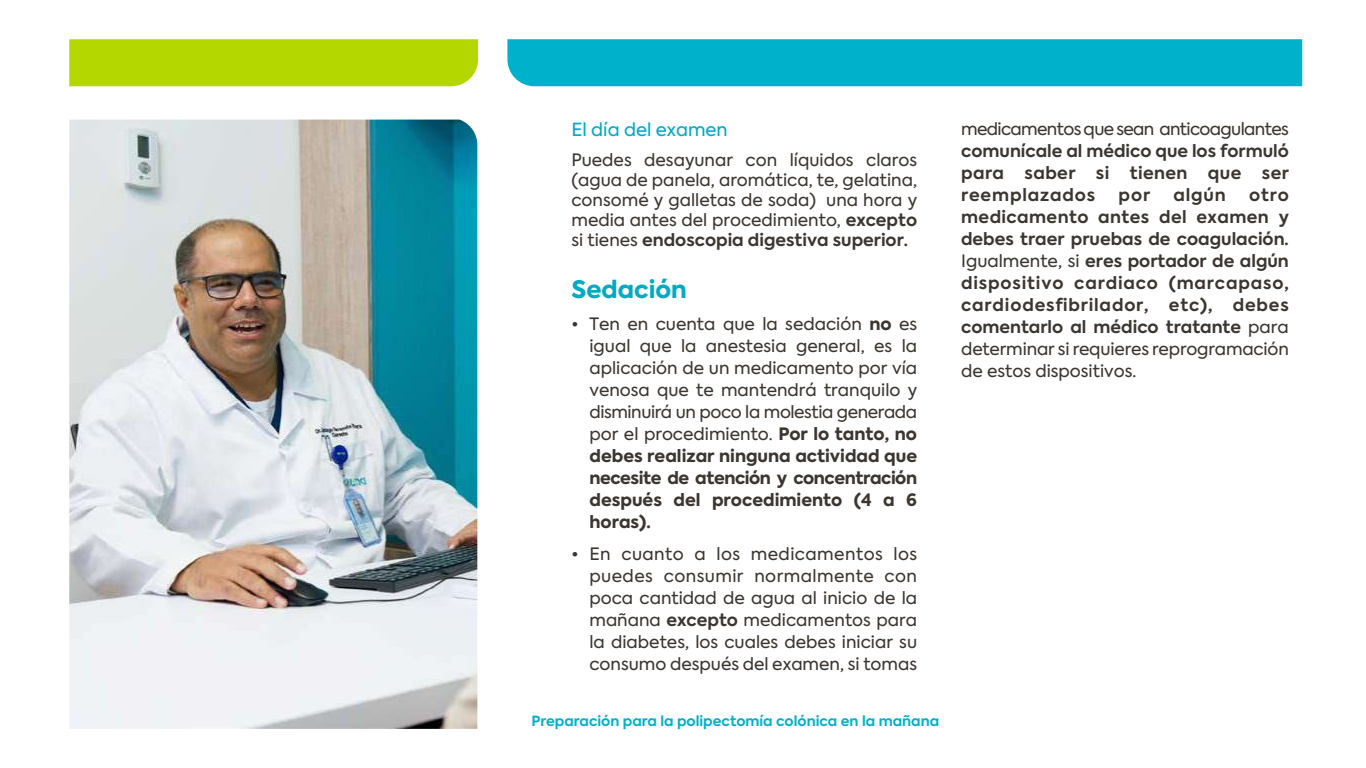
<style>
.page{position:relative;width:1366px;height:768px;background:#fff}
.page>*{position:absolute;margin:0;border:0;box-sizing:border-box;transform-origin:0 0}
.t1{font:800 24px "Axiforma";color:#00aac4}
.t2{font:18px "Axiforma";color:#00aac4}
.t3{font:17px/22px "Axiforma";color:#3c3631;text-align:justify}
.t4{font:700 17px/22px "Axiforma";letter-spacing:.025em;color:#3c3631;text-align:justify}
.t5{font:17px "Axiforma";letter-spacing:-.04em;color:#3c3631}
.t6{font:700 14px "Axiforma";color:#00b1cc}
.s1{font-weight:700}
.s2{font-weight:800}
.s3{font-weight:400}
</style>
<div class="page">
<div style="left:69px;top:39px;width:409px;height:47px;background:#b5d700"></div>
<div style="left:507px;top:39px;width:795px;height:47px;background:#00b1cc"></div>
<img style="left:69px;top:120px;width:408px;height:609px">
<p class="t2" style="left:571px;top:118px;width:158px">El día del examen</p>
<p class="t3" style="left:571px;top:150px;width:347px;line-height:20px">Puedes desayunar con líquidos claros (agua de panela, aromática, te, gelatina, consomé y galletas de soda) una hora y media antes del procedimiento, <span class="s1">excepto </span>si tienes <span class="s1">endoscopia digestiva superior.</span></p>
<h1 class="t1" style="left:571px;top:272px;width:117px">Sedación</h1>
<p class="t3" style="left:589px;top:313px;width:329px;text-indent:-18px">• Ten en cuenta que la sedación <span class="s2">no</span> es igual que la anestesia general, es la aplicación de un medicamento por vía venosa que te mantendrá tranquilo y disminuirá un poco la molestia generada por el procedimiento. <span class="s2">Por lo tanto, no debes realizar ninguna actividad que necesite de atención y concentración después del procedimiento (4 a 6 horas).</span></p>
<p class="t3" style="left:589px;top:543px;width:329px;text-indent:-18px">• En cuanto a los medicamentos los puedes consumir normalmente con poca cantidad de agua al inicio de la mañana <span class="s1">excepto</span> medicamentos para la diabetes, los cuales debes iniciar su consumo después del examen, si tomas</p>
<p class="t6" style="left:532px;top:711px;width:409px">Preparación para la polipectomía colónica en la mañana</p>
<p class="t5" style="left:961px;top:118px;width:329px">medicamentos que sean anticoagulantes</p>
<p class="t4" style="left:961px;top:140px;width:329px">comunícale al médico que los formuló para saber si tienen que ser reemplazados</p>
<p class="t4" style="left:1119px;top:184px;width:33px">por</p>
<p class="t4" style="left:1173px;top:184px;width:54px">algún</p>
<p class="t4" style="left:961px;top:184px;width:329px;text-indent:288px">otro medicamento antes del examen y debes traer pruebas de coagulación.<br><span class="s3">Igualmente, si</span> eres portador de algún dispositivo cardiaco (marcapaso, cardiodesfibrilador, etc), debes comentarlo al médico tratante <span class="s3">para determinar si requieres reprogramación de estos dispositivos.</span></p>
</div>
